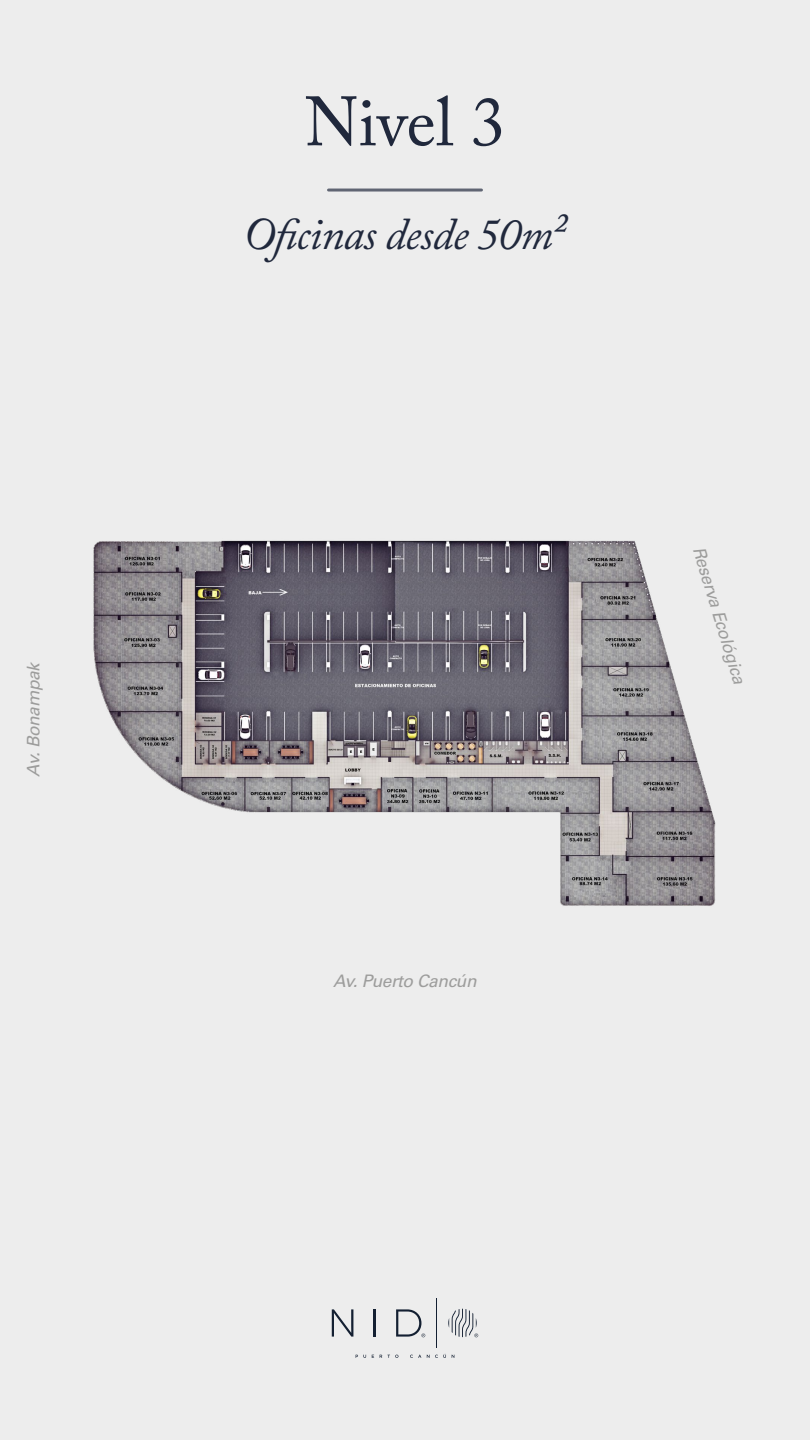
<style>
.page{position:relative;width:810px;height:1440px;background:#ededed}
.page>*{position:absolute;margin:0;border:0;box-sizing:border-box;transform-origin:0 0}
.t1{font:69px "Adobe Caslon Pro";letter-spacing:-.005em;color:#20283c}
.t2{font:italic 45px "Adobe Caslon Pro";letter-spacing:-.02em;color:#20283c}
.t3{font:italic 17.25px "Univers LT Std";letter-spacing:-.02em;color:#9d9d9c}
</style>
<div class="page">
<svg style="left:332px;top:1309px;width:21px;height:28px"></svg>
<hr style="left:373px;top:1309px;width:3px;height:28px;background:#142032">
<svg style="left:448px;top:1309px;width:30px;height:28px"></svg>
<svg style="left:396px;top:1309px;width:29px;height:28px"></svg>
<hr style="left:437px;top:1298px;width:1px;height:50px;background:#142032">
<svg style="left:356px;top:1355px;width:10px;height:3px"></svg>
<svg style="left:380px;top:1355px;width:18px;height:3px"></svg>
<svg style="left:410px;top:1355px;width:11px;height:3px"></svg>
<svg style="left:427px;top:1354px;width:19px;height:4px"></svg>
<img style="left:93px;top:540px;width:623px;height:366px">
<hr style="left:328px;top:189px;width:154px;height:3px;background:#20283c">
<p class="t3" style="left:23px;top:777px;width:116px;rotate:-90deg">Av. Bonampak</p>
<h1 class="t1" style="left:304px;top:81px;width:203px">Nivel 3</h1>
<h2 class="t2" style="left:243px;top:207px;width:325px">Oficinas desde 50m2</h2>
<p class="t3" style="left:333px;top:971px;width:145px">Av. Puerto Cancún</p>
<p class="t3" style="left:708px;top:544px;width:144px;rotate:73deg">Reserva Ecológica</p>
</div>
